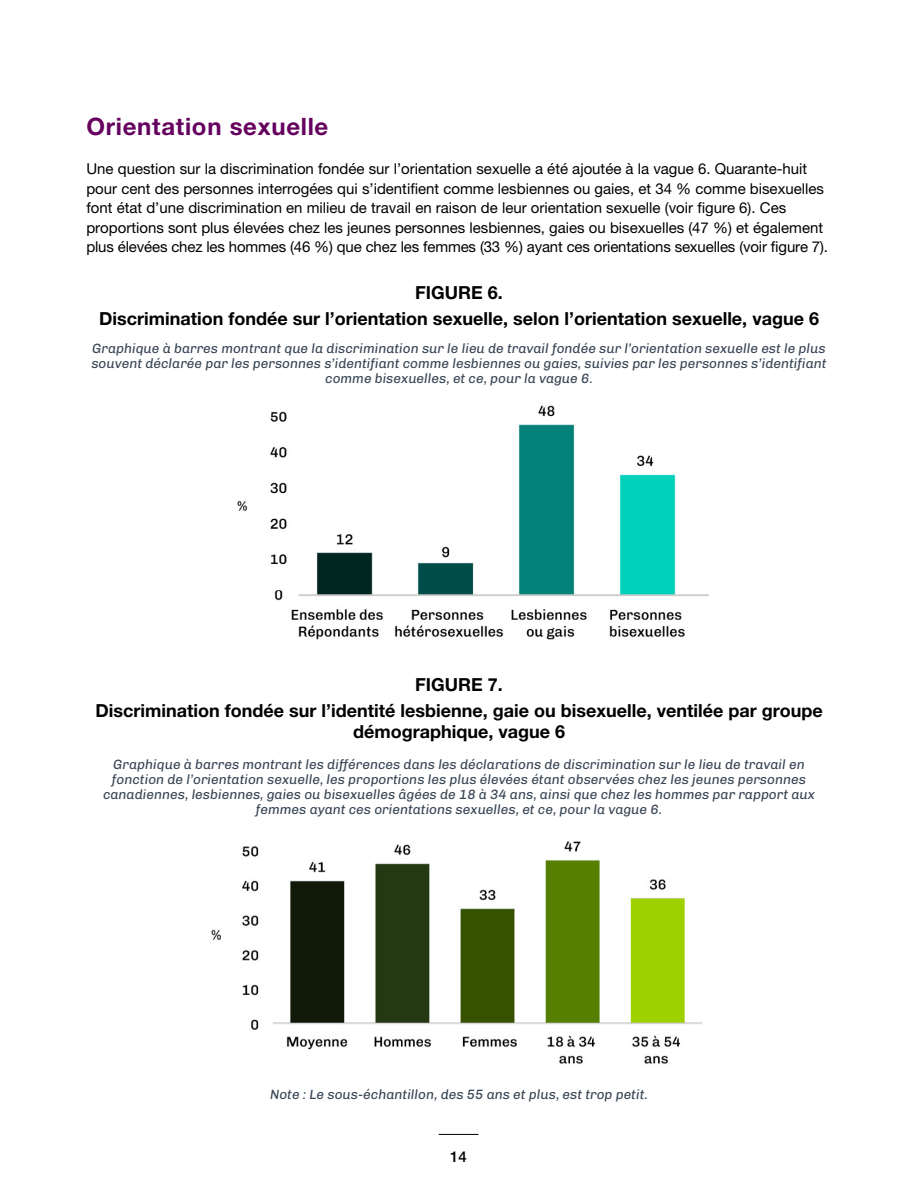
<style>
.page{position:relative;width:918px;height:1188px;background:#fff}
.page>*{position:absolute;margin:0;border:0;box-sizing:border-box;transform-origin:0 0}
.Heading_2_-_Deep_Fucshia{font:700 24px "Helvetica Neue LT Pro";letter-spacing:.03em;color:#66005f}
.Chart_-_Title{font:700 18px/25.5px "Helvetica Neue LT Pro";color:#000;text-align:center}
.Basic_Body_Paragraph_-_Black{font:15px/19.5px "Helvetica Neue LT Pro";color:#000}
.t1{font:500 15px "Helvetica Neue LT Pro";color:#000}
.Figure_note_2{font:italic 500 13.5px/15px "Chivo";color:#394656;text-align:center}
</style>
<div class="page">
<hr style="left:439px;top:1134px;width:39px;height:1px;background:#000">
<img style="left:237px;top:405px;width:472px;height:235px">
<img style="left:211px;top:841px;width:492px;height:223px">
<p class="Heading_2_-_Deep_Fucshia" style="left:86px;top:112px;width:244px">Orientation sexuelle</p>
<p class="Basic_Body_Paragraph_-_Black" style="left:86px;top:159px;width:743px">Une question sur la discrimination fondée sur l’orientation sexuelle a été ajoutée à la vague 6. Quarante-huit pour cent des personnes interrogées qui s’identifient comme lesbiennes ou gaies, et 34 % comme bisexuelles font état d’une discrimination en milieu de travail en raison de leur orientation sexuelle (voir figure 6). Ces proportions sont plus élevées chez les jeunes personnes lesbiennes, gaies ou bisexuelles (47 %) et également plus élevées chez les hommes (46 %) que chez les femmes (33 %) ayant ces orientations sexuelles (voir figure 7).</p>
<p class="Chart_-_Title" style="left:99px;top:280px;width:721px">FIGURE 6.<br>Discrimination fondée sur l’orientation sexuelle, selon l’orientation sexuelle, vague 6</p>
<p class="Figure_note_2" style="left:91px;top:340px;width:737px">Graphique à barres montrant que la discrimination sur le lieu de travail fondée sur l’orientation sexuelle est le plus souvent déclarée par les personnes s’identifiant comme lesbiennes ou gaies, suivies par les personnes s’identifiant comme bisexuelles, et ce, pour la vague 6.</p>
<p class="Chart_-_Title" style="left:96px;top:672px;width:729px">FIGURE 7.<br>Discrimination fondée sur l’identité lesbienne, gaie ou bisexuelle, ventilée par groupe</p>
<p class="Chart_-_Title" style="left:353px;top:719px;width:214px">démographique, vague 6</p>
<p class="Figure_note_2" style="left:103px;top:756px;width:713px">Graphique à barres montrant les différences dans les déclarations de discrimination sur le lieu de travail en fonction de l’orientation sexuelle, les proportions les plus élevées étant observées chez les jeunes personnes canadiennes, lesbiennes, gaies ou bisexuelles âgées de 18 à 34 ans, ainsi que chez les hommes par rapport aux femmes ayant ces orientations sexuelles, et ce, pour la vague 6.</p>
<p class="Figure_note_2" style="left:270px;top:1086px;width:379px">Note : Le sous-échantillon, des 55 ans et plus, est trop petit.</p>
<p class="t1" style="left:450px;top:1147px;width:18px">14</p>
</div>
